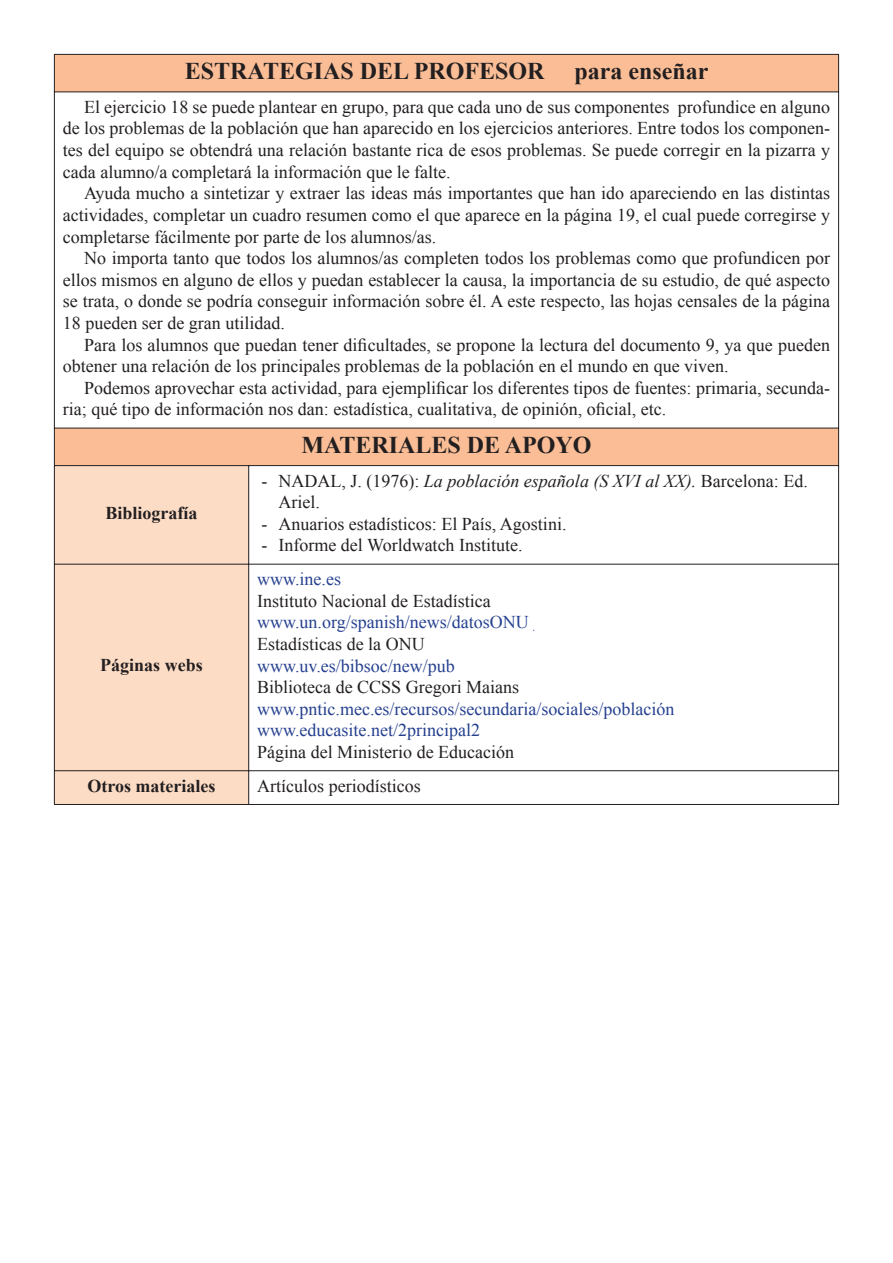
<style>
.page{position:relative;width:893px;height:1263px;background:#fff}
.page>*{position:absolute;margin:0;border:0;box-sizing:border-box;transform-origin:0 0}
.t1{font:700 24px "Times New Roman";color:#231f20}
.t2{font:18px/21.6px "Times New Roman";color:#231f20;text-align:justify}
.t3{font:18px/21.6px "Times New Roman";color:#25408f}
.t4{font:700 18px "Times New Roman";color:#231f20}
.s1{font-style:italic}
</style>
<div class="page">
<svg style="left:55px;top:55px;width:783px;height:410px"></svg>
<div style="left:55px;top:466px;width:193px;height:338px;background:#fddcc5"></div>
<hr style="left:54px;top:54px;width:141px;height:1px;background:#231f20">
<hr style="left:54px;top:55px;width:1px;height:37px;background:#231f20">
<hr style="left:195px;top:54px;width:54px;height:1px;background:#231f20">
<hr style="left:249px;top:54px;width:590px;height:1px;background:#231f20">
<hr style="left:838px;top:55px;width:1px;height:37px;background:#231f20">
<hr style="left:54px;top:92px;width:141px;height:1px;background:#231f20">
<hr style="left:54px;top:92px;width:1px;height:336px;background:#231f20">
<hr style="left:195px;top:92px;width:54px;height:1px;background:#231f20">
<hr style="left:249px;top:92px;width:590px;height:1px;background:#231f20">
<hr style="left:838px;top:92px;width:1px;height:336px;background:#231f20">
<hr style="left:54px;top:428px;width:141px;height:1px;background:#231f20">
<hr style="left:54px;top:428px;width:1px;height:37px;background:#231f20">
<hr style="left:195px;top:428px;width:54px;height:1px;background:#231f20">
<hr style="left:249px;top:428px;width:590px;height:1px;background:#231f20">
<hr style="left:838px;top:428px;width:1px;height:37px;background:#231f20">
<hr style="left:54px;top:465px;width:141px;height:1px;background:#231f20">
<hr style="left:54px;top:466px;width:1px;height:98px;background:#231f20">
<hr style="left:195px;top:465px;width:53px;height:1px;background:#231f20">
<hr style="left:249px;top:465px;width:590px;height:1px;background:#231f20">
<hr style="left:248px;top:465px;width:1px;height:99px;background:#231f20">
<hr style="left:838px;top:466px;width:1px;height:98px;background:#231f20">
<hr style="left:54px;top:564px;width:141px;height:1px;background:#231f20">
<hr style="left:54px;top:564px;width:1px;height:206px;background:#231f20">
<hr style="left:195px;top:564px;width:54px;height:1px;background:#231f20">
<hr style="left:249px;top:564px;width:590px;height:1px;background:#231f20">
<hr style="left:248px;top:564px;width:1px;height:206px;background:#231f20">
<hr style="left:838px;top:564px;width:1px;height:206px;background:#231f20">
<hr style="left:54px;top:770px;width:141px;height:1px;background:#231f20">
<hr style="left:54px;top:771px;width:1px;height:33px;background:#231f20">
<hr style="left:195px;top:770px;width:54px;height:1px;background:#231f20">
<hr style="left:249px;top:770px;width:590px;height:1px;background:#231f20">
<hr style="left:248px;top:771px;width:1px;height:34px;background:#231f20">
<hr style="left:838px;top:771px;width:1px;height:33px;background:#231f20">
<hr style="left:54px;top:804px;width:141px;height:1px;background:#231f20">
<hr style="left:195px;top:804px;width:53px;height:1px;background:#231f20">
<hr style="left:249px;top:804px;width:590px;height:1px;background:#231f20">
<h1 class="t1" style="left:185px;top:55px;width:361px">ESTRATEGIAS DEL PROFESOR</h1>
<h1 class="t1" style="left:574px;top:55px;width:135px">para enseñar</h1>
<p class="t2" style="left:63px;top:96px;width:769px;text-indent:21px">El ejercicio 18 se puede plantear en grupo, para que cada uno de sus componentes profundice en alguno de los problemas de la población que han aparecido en los ejercicios anteriores. Entre todos los componen&shy;tes del equipo se obtendrá una relación bastante rica de esos problemas. Se puede corregir en la pizarra y cada alumno/a completará la información que le falte.</p>
<p class="t2" style="left:63px;top:182px;width:769px;text-indent:21px">Ayuda mucho a sintetizar y extraer las ideas más importantes que han ido apareciendo en las distintas actividades, completar un cuadro resumen como el que aparece en la página 19, el cual puede corregirse y completarse fácilmente por parte de los alumnos/as.</p>
<p class="t2" style="left:63px;top:247px;width:769px;text-indent:21px">No importa tanto que todos los alumnos/as completen todos los problemas como que profundicen por ellos mismos en alguno de ellos y puedan establecer la causa, la importancia de su estudio, de qué aspecto se trata, o donde se podría conseguir información sobre él. A este respecto, las hojas censales de la página 18 pueden ser de gran utilidad.</p>
<p class="t2" style="left:63px;top:333px;width:769px;text-indent:21px">Para los alumnos que puedan tener dificultades, se propone la lectura del documento 9, ya que pueden obtener una relación de los principales problemas de la población en el mundo en que viven.</p>
<p class="t2" style="left:63px;top:377px;width:769px;text-indent:21px">Podemos aprovechar esta actividad, para ejemplificar los diferentes tipos de fuentes: primaria, secunda&shy;ria; qué tipo de información nos dan: estadística, cualitativa, de opinión, oficial, etc.</p>
<h1 class="t1" style="left:301px;top:428px;width:292px">MATERIALES DE APOYO</h1>
<p class="t4" style="left:106px;top:500px;width:94px">Bibliografía</p>
<p class="t4" style="left:100px;top:653px;width:104px">Páginas webs</p>
<p class="t2" style="left:278px;top:469px;width:531px;text-indent:-17px">- NADAL, J. (1976): <span class="s1">La población española (S XVI al XX).</span> Barcelona: Ed.<br>Ariel.</p>
<p class="t2" style="left:261px;top:513px;width:307px">- Anuarios estadísticos: El País, Agostini.</p>
<p class="t2" style="left:261px;top:534px;width:263px">- Informe del Worldwatch Institute.</p>
<p class="t3" style="left:257px;top:568px;width:85px">www.ine.es</p>
<p class="t2" style="left:257px;top:590px;width:235px">Instituto Nacional de Estadística</p>
<p class="t3" style="left:257px;top:611px;width:273px">www.un.org/spanish/news/datosONU</p>
<p class="t2" style="left:257px;top:633px;width:169px">Estadísticas de la ONU</p>
<p class="t3" style="left:257px;top:654px;width:199px">www.uv.es/bibsoc/new/pub</p>
<p class="t2" style="left:257px;top:676px;width:263px">Biblioteca de CCSS Gregori Maians</p>
<p class="t3" style="left:257px;top:698px;width:419px">www.pntic.mec.es/recursos/secundaria/sociales/población www.educasite.net/2principal2</p>
<p class="t2" style="left:257px;top:741px;width:258px">Página del Ministerio de Educación</p>
<p class="t4" style="left:87px;top:773px;width:130px">Otros materiales</p>
<p class="t2" style="left:257px;top:775px;width:165px">Artículos periodísticos</p>
</div>
